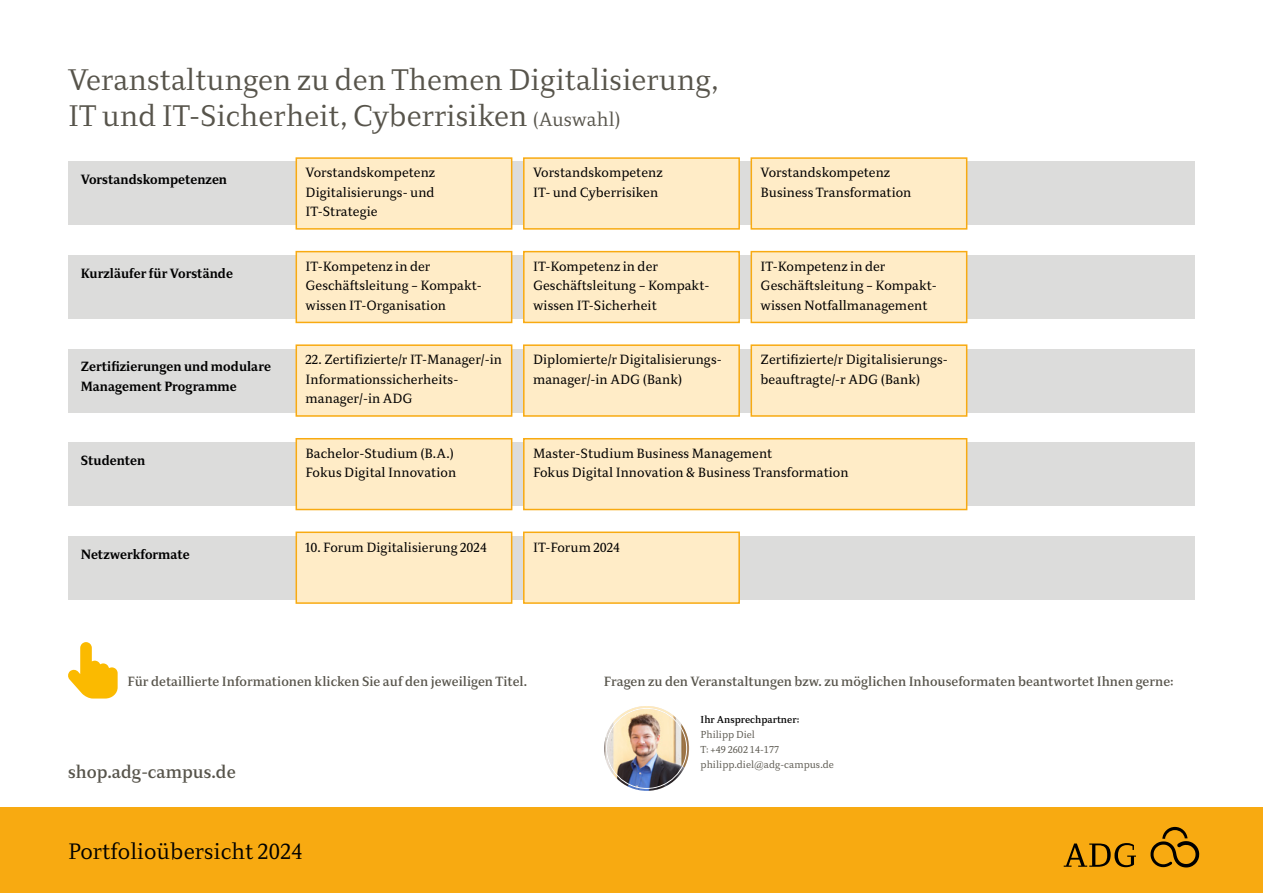
<style>
.page{position:relative;width:1263px;height:893px;background:#fff}
.page>*{position:absolute;margin:0;border:0;box-sizing:border-box;transform-origin:0 0}
.t1{font:300 30px/36px "Diogenes";color:#57544b}
.t2{font:300 22.5px "Diogenes";color:#000}
.t3{font:500 18px "Diogenes";color:#57544b}
.t4{font:13.5px/19.5px "Diogenes";color:#000}
.t5{font:500 13.5px "Diogenes";color:#57544b}
.t6{font:700 13.5px/19.5px "Diogenes";color:#000}
.t7{font:300 10.2px/15px "Diogenes";color:#57544b}
.t8{font:500 10.2px "Diogenes";color:#000}
.s1{font-size:19.5px}
</style>
<div class="page">
<div style="left:68px;top:162px;width:1127px;height:63px;background:#dcdcdb"></div>
<div style="left:68px;top:255px;width:1127px;height:64px;background:#dcdcdb"></div>
<div style="left:68px;top:349px;width:1127px;height:63px;background:#dcdcdb"></div>
<div style="left:68px;top:442px;width:1127px;height:64px;background:#dcdcdb"></div>
<div style="left:68px;top:536px;width:1127px;height:64px;background:#dcdcdb"></div>
<div style="left:751px;top:252px;width:216px;height:70px;background:#ffecc7"></div>
<div style="left:750px;top:251px;width:217px;height:72px;border:2px solid #f8aa11"></div>
<div style="left:751px;top:345px;width:216px;height:71px;background:#ffecc7"></div>
<div style="left:750px;top:344px;width:217px;height:73px;border:2px solid #f8aa11"></div>
<div style="left:524px;top:158px;width:215px;height:71px;background:#ffecc7"></div>
<div style="left:523px;top:157px;width:217px;height:73px;border:2px solid #f8aa11"></div>
<div style="left:524px;top:252px;width:215px;height:70px;background:#ffecc7"></div>
<div style="left:523px;top:251px;width:217px;height:72px;border:2px solid #f8aa11"></div>
<div style="left:524px;top:345px;width:215px;height:71px;background:#ffecc7"></div>
<div style="left:523px;top:344px;width:217px;height:73px;border:2px solid #f8aa11"></div>
<div style="left:524px;top:439px;width:443px;height:70px;background:#ffecc7"></div>
<div style="left:523px;top:438px;width:444px;height:72px;border:2px solid #f8aa11"></div>
<div style="left:524px;top:532px;width:215px;height:71px;background:#ffecc7"></div>
<div style="left:523px;top:531px;width:217px;height:73px;border:2px solid #f8aa11"></div>
<div style="left:296px;top:158px;width:216px;height:71px;background:#ffecc7"></div>
<div style="left:296px;top:157px;width:216px;height:73px;border:2px solid #f8aa11"></div>
<div style="left:296px;top:252px;width:216px;height:70px;background:#ffecc7"></div>
<div style="left:296px;top:251px;width:216px;height:72px;border:2px solid #f8aa11"></div>
<div style="left:296px;top:345px;width:216px;height:71px;background:#ffecc7"></div>
<div style="left:296px;top:344px;width:216px;height:73px;border:2px solid #f8aa11"></div>
<div style="left:296px;top:439px;width:216px;height:70px;background:#ffecc7"></div>
<div style="left:296px;top:438px;width:216px;height:72px;border:2px solid #f8aa11"></div>
<div style="left:296px;top:532px;width:216px;height:71px;background:#ffecc7"></div>
<div style="left:296px;top:531px;width:216px;height:73px;border:2px solid #f8aa11"></div>
<div style="left:751px;top:158px;width:216px;height:71px;background:#ffecc7"></div>
<div style="left:750px;top:157px;width:217px;height:73px;border:2px solid #f8aa11"></div>
<div style="left:0;top:808px;width:1263px;height:85px;background:#f8aa11"></div>
<img style="left:604px;top:706px;width:85px;height:85px">
<svg style="left:68px;top:642px;width:50px;height:56px"></svg>
<svg style="left:1150px;top:827px;width:49px;height:40px"></svg>
<svg style="left:1064px;top:843px;width:72px;height:24px"></svg>
<h1 class="t1" style="left:68px;top:63px;width:652px">Veranstaltungen zu den Themen Digitalisierung,<br>IT und IT-Sicherheit, Cyberrisiken <span class="s1">(Auswahl)</span></h1>
<p class="t6" style="left:81px;top:171px;width:148px">Vorstandskompetenzen</p>
<p class="t6" style="left:81px;top:264px;width:154px">Kurzläufer für Vorstände</p>
<p class="t6" style="left:81px;top:358px;width:192px">Zertifizierungen und modulare<br>Management Programme</p>
<p class="t4" style="left:306px;top:164px;width:131px;text-align:justify">Vorstandskompetenz Digitalisierungs- und IT-Strategie</p>
<p class="t4" style="left:306px;top:257px;width:178px">IT-Kompetenz in der<br>Geschäftsleitung – Kompakt&shy;wissen IT-Organisation</p>
<p class="t4" style="left:306px;top:351px;width:198px">22. Zertifizierte/r IT-Manager/-in<br>Informationssicherheits&shy;manager/-in ADG</p>
<p class="t4" style="left:533px;top:164px;width:131px">Vorstandskompetenz<br>IT- und Cyberrisiken</p>
<p class="t4" style="left:533px;top:257px;width:178px">IT-Kompetenz in der<br>Geschäftsleitung – Kompakt&shy;wissen IT-Sicherheit</p>
<p class="t4" style="left:533px;top:351px;width:190px">Diplomierte/r Digitalisierungs&shy;manager/-in ADG (Bank)</p>
<p class="t4" style="left:760px;top:164px;width:152px">Vorstandskompetenz<br>Business Transformation</p>
<p class="t4" style="left:760px;top:257px;width:178px">IT-Kompetenz in der<br>Geschäftsleitung – Kompakt&shy;wissen Notfallmanagement</p>
<p class="t4" style="left:760px;top:351px;width:189px">Zertifizierte/r Digitalisierungs&shy;beauftragte/-r ADG (Bank)</p>
<p class="t6" style="left:81px;top:451px;width:66px">Studenten</p>
<p class="t6" style="left:81px;top:545px;width:111px">Netzwerkformate</p>
<p class="t4" style="left:306px;top:444px;width:152px">Bachelor-Studium (B.A.)<br>Fokus Digital Innovation</p>
<p class="t4" style="left:306px;top:538px;width:183px">10. Forum Digitalisierung 2024</p>
<p class="t4" style="left:533px;top:444px;width:317px">Master-Studium Business Management<br>Fokus Digital Innovation &amp; Business Transformation</p>
<p class="t4" style="left:533px;top:538px;width:89px">IT-Forum 2024</p>
<p class="t5" style="left:128px;top:674px;width:401px">Für detaillierte Informationen klicken Sie auf den jeweiligen Titel.</p>
<p class="t5" style="left:604px;top:674px;width:571px">Fragen zu den Veranstaltungen bzw. zu möglichen Inhouseformaten beantwortet Ihnen gerne:</p>
<h3 class="t3" style="left:68px;top:762px;width:169px">shop.adg-campus.de</h3>
<h2 class="t2" style="left:68px;top:839px;width:236px">Portfolioübersicht 2024</h2>
<p class="t8" style="left:701px;top:714px;width:100px">Ihr Ansprechpartner:</p>
<p class="t7" style="left:701px;top:728px;width:135px">Philipp Diel<br>T: +49 2602 14-177 philipp.diel@adg-campus.de</p>
</div>
